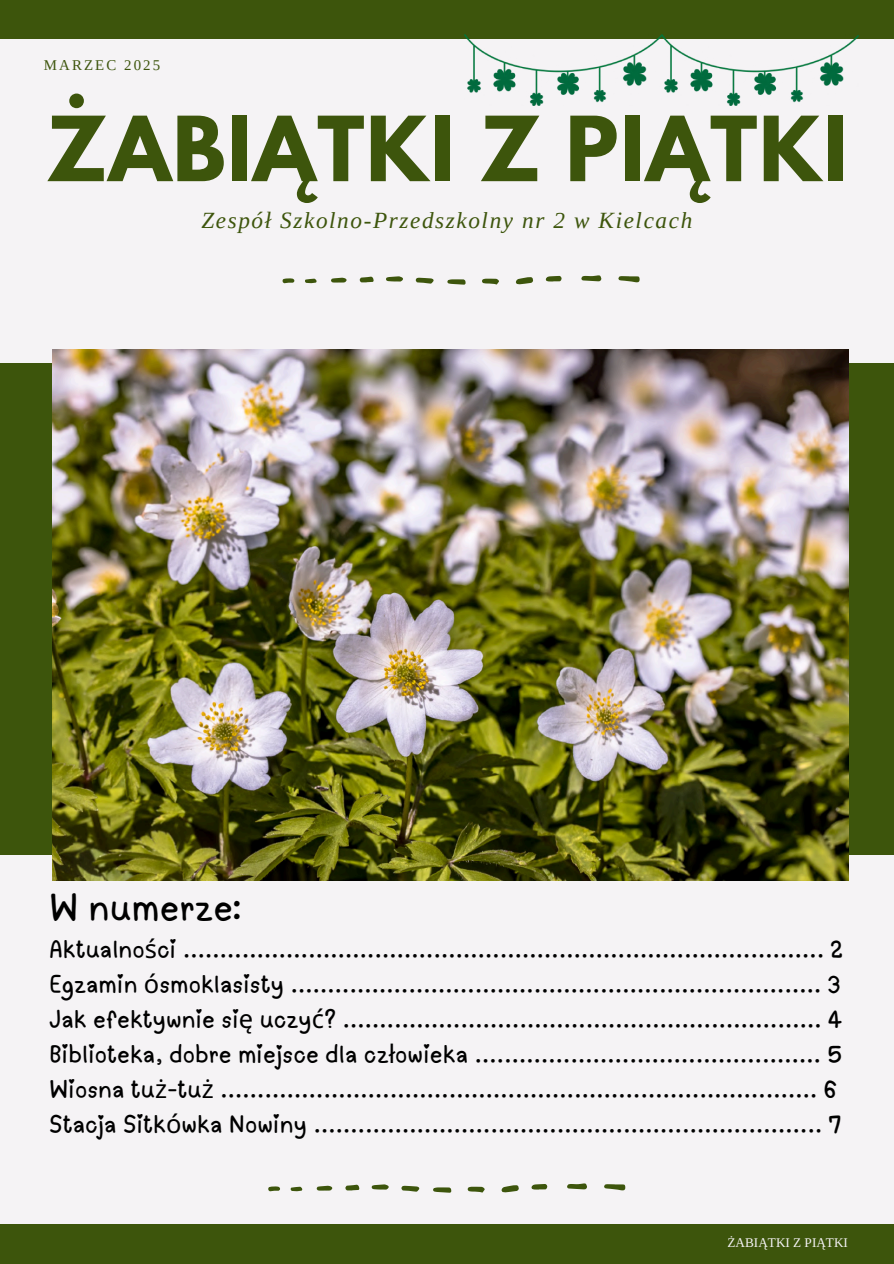
<style>
.page{position:relative;width:894px;height:1264px;background:#fff}
.page>*{position:absolute;margin:0;border:0;box-sizing:border-box;transform-origin:0 0}
.t1{font:700 79.35px "League Spartan";letter-spacing:.02em;color:#3d550c}
.t2{font:39px "lulu";color:#000}
.t3{font:25.5px/34.8px "lulu";color:#000}
.t4{font:italic 23.1px "Tinos";letter-spacing:.07em;color:#3d550c}
.t5{font:14.85px "Tinos";letter-spacing:.14em;color:#3d550c}
.t6{font:13.2px "Tinos";color:#f5f3f5}
.s1{font-family:"Noto Sans"}
</style>
<div class="page">
<div style="left:0;top:0;width:893px;height:1263px;background:#f5f3f5"></div>
<div style="left:0;top:1223px;width:893px;height:40px;background:#3d550c"></div>
<div style="left:0;top:0;width:893px;height:39px;background:#3d550c"></div>
<div style="left:0;top:363px;width:893px;height:491px;background:#3d550c"></div>
<svg style="left:618px;top:276px;width:21px;height:6px"></svg>
<svg style="left:515px;top:277px;width:18px;height:7px"></svg>
<svg style="left:581px;top:275px;width:20px;height:6px"></svg>
<svg style="left:447px;top:279px;width:18px;height:5px"></svg>
<svg style="left:415px;top:278px;width:18px;height:6px"></svg>
<svg style="left:482px;top:279px;width:17px;height:5px"></svg>
<svg style="left:545px;top:276px;width:16px;height:5px"></svg>
<svg style="left:386px;top:276px;width:17px;height:5px"></svg>
<svg style="left:359px;top:276px;width:14px;height:6px"></svg>
<svg style="left:331px;top:277px;width:15px;height:5px"></svg>
<svg style="left:282px;top:278px;width:12px;height:5px"></svg>
<svg style="left:305px;top:278px;width:12px;height:5px"></svg>
<svg style="left:604px;top:1184px;width:20px;height:6px"></svg>
<svg style="left:501px;top:1185px;width:18px;height:7px"></svg>
<svg style="left:567px;top:1183px;width:20px;height:6px"></svg>
<svg style="left:433px;top:1187px;width:18px;height:5px"></svg>
<svg style="left:401px;top:1185px;width:18px;height:6px"></svg>
<svg style="left:467px;top:1186px;width:17px;height:6px"></svg>
<svg style="left:531px;top:1184px;width:16px;height:5px"></svg>
<svg style="left:371px;top:1184px;width:18px;height:5px"></svg>
<svg style="left:345px;top:1184px;width:14px;height:6px"></svg>
<svg style="left:316px;top:1185px;width:16px;height:5px"></svg>
<svg style="left:268px;top:1186px;width:12px;height:5px"></svg>
<svg style="left:290px;top:1186px;width:12px;height:5px"></svg>
<img style="left:52px;top:349px;width:795px;height:531px">
<img style="left:464px;top:34px;width:394px;height:71px">
<h1 class="t5" style="left:44px;top:56px;width:118px">MARZEC 2025</h1>
<p class="t1" style="left:46px;top:110px;width:802px">ŻABIĄTKI Z PIĄTKI</p>
<p class="t4" style="left:201px;top:207px;width:492px">Zespół Szkolno-Przedszkolny nr 2 w Kielcach</p>
<p class="t2" style="left:49px;top:870px;width:193px">W numerze:</p>
<p class="t3" style="left:49px;top:928px;width:795px">Aktualno<span class="s1">ś</span>ci ....................................................................................... 2<br>Egzamin <span class="s1">ó</span>smoklasisty ........................................................................ 3<br>Jak efektywnie si<span class="s1">ę</span> uczy<span class="s1">ć</span>? ................................................................. 4<br>Biblioteka, dobre miejsce dla cz<span class="s1">ł</span>owieka ............................................... 5<br>Wiosna tu<span class="s1">ż</span>-tu<span class="s1">ż</span> ................................................................................. 6<br>Stacja Sitk<span class="s1">ó</span>wka Nowiny ..................................................................... 7</p>
<h3 class="t6" style="left:727px;top:1234px;width:122px">ŻABIĄTKI Z PIĄTKI</h3>
</div>
